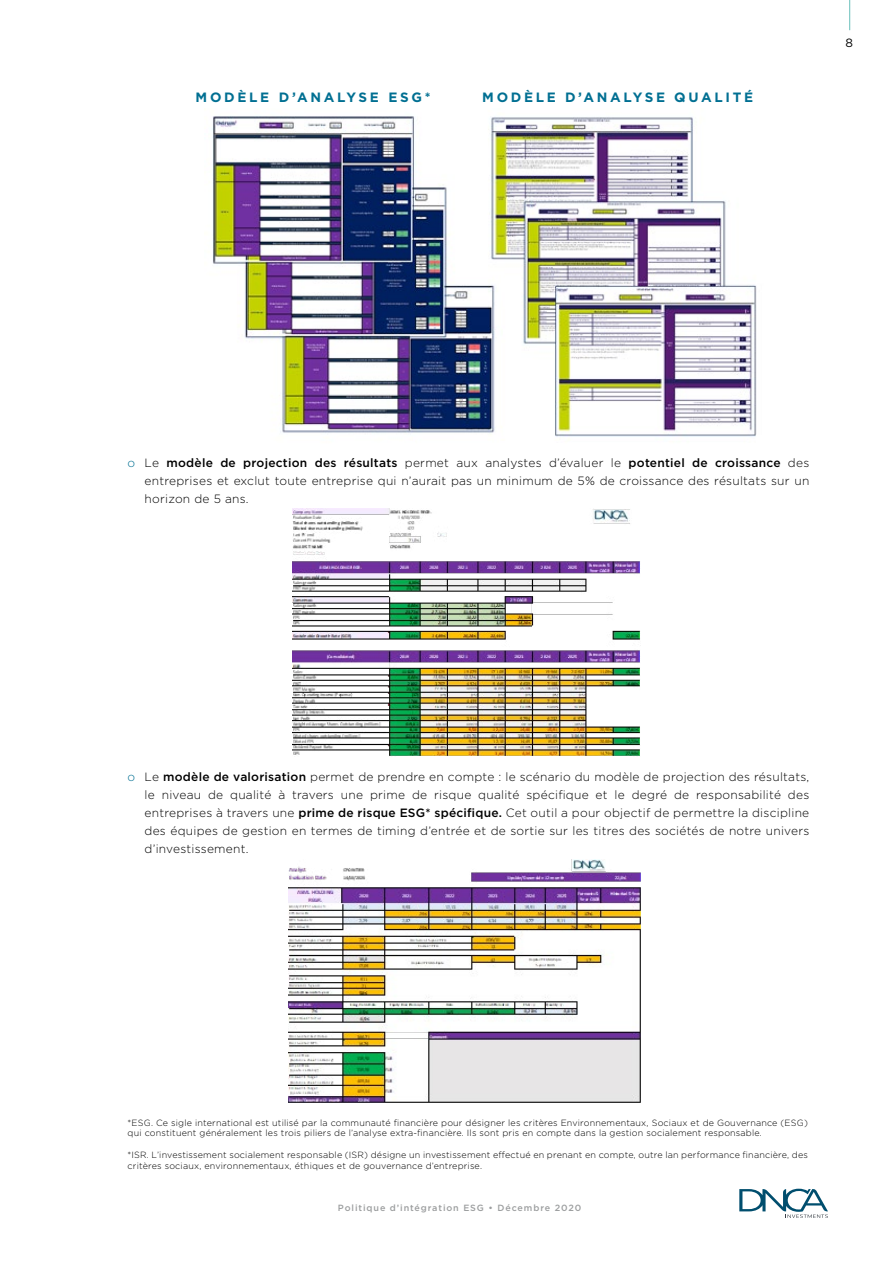
<style>
.page{position:relative;width:893px;height:1263px;background:#fff}
.page>*{position:absolute;margin:0;border:0;box-sizing:border-box;transform-origin:0 0}
.t1{font:700 13.5px "Gotham";letter-spacing:.2em;color:#006f92}
.t2{font:300 12px/18px "Gotham";letter-spacing:.02em;color:#000;text-align:justify}
.t3{font:12px "Gotham";color:#000}
.t4{font:300 9px/10.8px "Gotham";letter-spacing:.02em;color:#000}
.t5{font:500 9px "Gotham";letter-spacing:.1em;color:#9c9e9f}
.s1{color:#006f92}
.s2{font-weight:500}
</style>
<div class="page">
<svg style="left:739px;top:1189px;width:89px;height:29px"></svg>
<hr style="left:849px;top:0;width:1px;height:30px;background:#69c0bb">
<img style="left:212px;top:116px;width:545px;height:324px">
<img style="left:293px;top:508px;width:347px;height:248px">
<img style="left:289px;top:859px;width:352px;height:244px">
<p class="t1" style="left:196px;top:89px;width:236px">MODÈLE D’ANALYSE ESG*</p>
<p class="t1" style="left:482px;top:89px;width:272px">MODÈLE D’ANALYSE QUALITÉ</p>
<p class="t3" style="left:845px;top:35px;width:9px">8</p>
<p class="t2" style="left:145px;top:453px;width:666px;text-indent:-17px"><span class="s1">o</span> Le <span class="s2">modèle de projection des résultats</span> permet aux analystes d’évaluer le <span class="s2">potentiel de croissance</span> des entreprises et exclut toute entreprise qui n’aurait pas un minimum de 5% de croissance des résultats sur un horizon de 5 ans.</p>
<p class="t2" style="left:145px;top:767px;width:666px;text-indent:-17px"><span class="s1">o</span> Le <span class="s2">modèle de valorisation</span> permet de prendre en compte : le scénario du modèle de projection des résultats, le niveau de qualité à travers une prime de risque qualité spécifique et le degré de responsabilité des entreprises à travers une <span class="s2">prime de risque ESG* spécifique.</span> Cet outil a pour objectif de permettre la discipline des équipes de gestion en termes de timing d’entrée et de sortie sur les titres des sociétés de notre univers d’investissement.</p>
<p class="t4" style="left:128px;top:1117px;width:682px">*ESG. Ce sigle international est utilisé par la communauté financière pour désigner les critères Environnementaux, Sociaux et de Gouvernance (ESG) qui constituent généralement les trois piliers de l’analyse extra-financière. Ils sont pris en compte dans la gestion socialement responsable.</p>
<p class="t4" style="left:128px;top:1149px;width:682px">*ISR. L’investissement socialement responsable (ISR) désigne un investissement effectué en prenant en compte, outre lan performance financière, des critères sociaux, environnementaux, éthiques et de gouvernance d’entreprise.</p>
<p class="t5" style="left:338px;top:1202px;width:245px">Politique d’intégration ESG • Décembre 2020</p>
</div>
